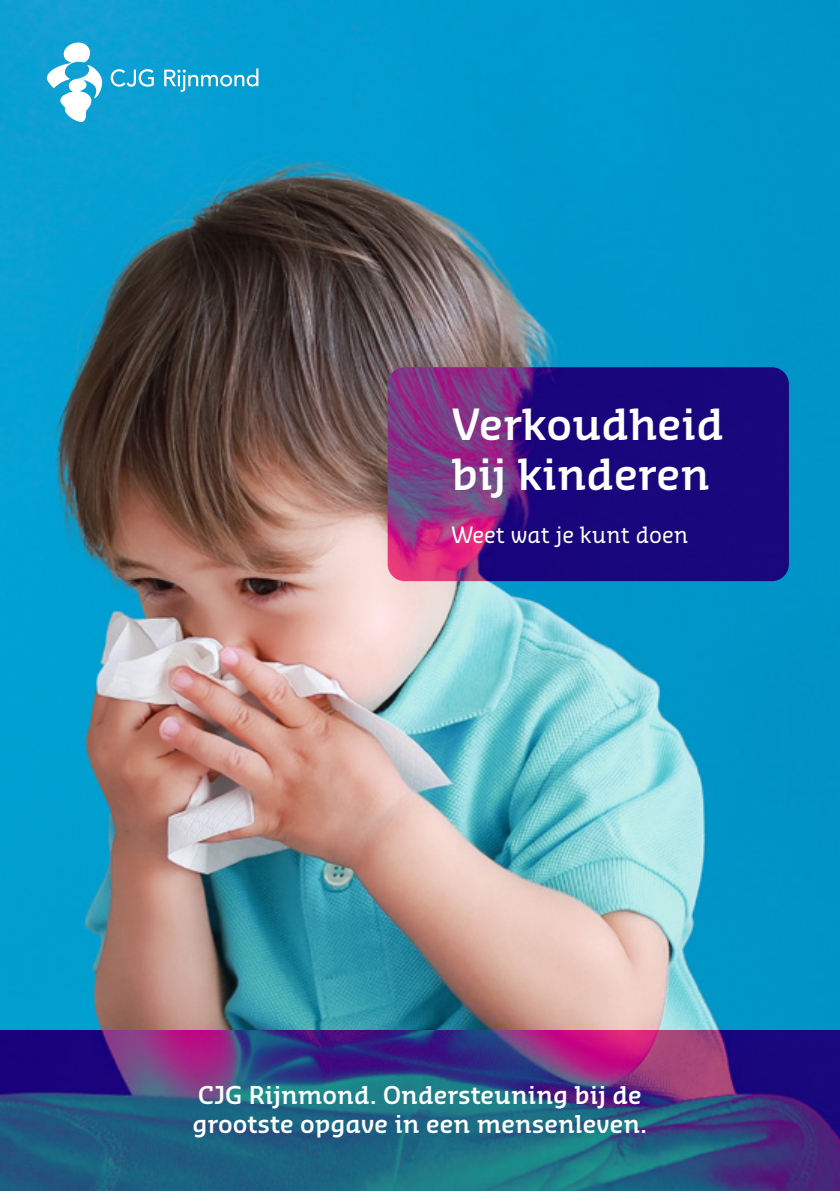
<style>
.page{position:relative;width:840px;height:1191px;background:#fff}
.page>*{position:absolute;margin:0;border:0;box-sizing:border-box;transform-origin:0 0}
.H1_-_kop__wit{font:600 42px/50.4px "Sansa Slab Pro";color:#fff}
.H2_-_belofte__wit{font:600 24px/28.8px "Sansa Slab Pro";color:#fff}
.H2_-_subkop__wit{font:22px "Sansa Slab Pro";color:#fff}
</style>
<div class="page">
<img style="left:0;top:0;width:839px;height:1030px">
<img style="left:0;top:1030px;width:839px;height:161px">
<svg style="left:111px;top:69px;width:43px;height:18px"></svg>
<svg style="left:164px;top:68px;width:94px;height:24px;background:#3fb4dc"></svg>
<svg style="left:47px;top:43px;width:55px;height:79px"></svg>
<img style="left:387px;top:367px;width:401px;height:214px">
<h1 class="H1_-_kop__wit" style="left:451px;top:397px;width:274px">Verkoudheid bij kinderen</h1>
<h2 class="H2_-_subkop__wit" style="left:451px;top:520px;width:238px">Weet wat je kunt doen</h2>
<h2 class="H2_-_belofte__wit" style="left:192px;top:1079px;width:456px">CJG Rijnmond. Ondersteuning bij de grootste opgave in een mensenleven.</h2>
</div>
